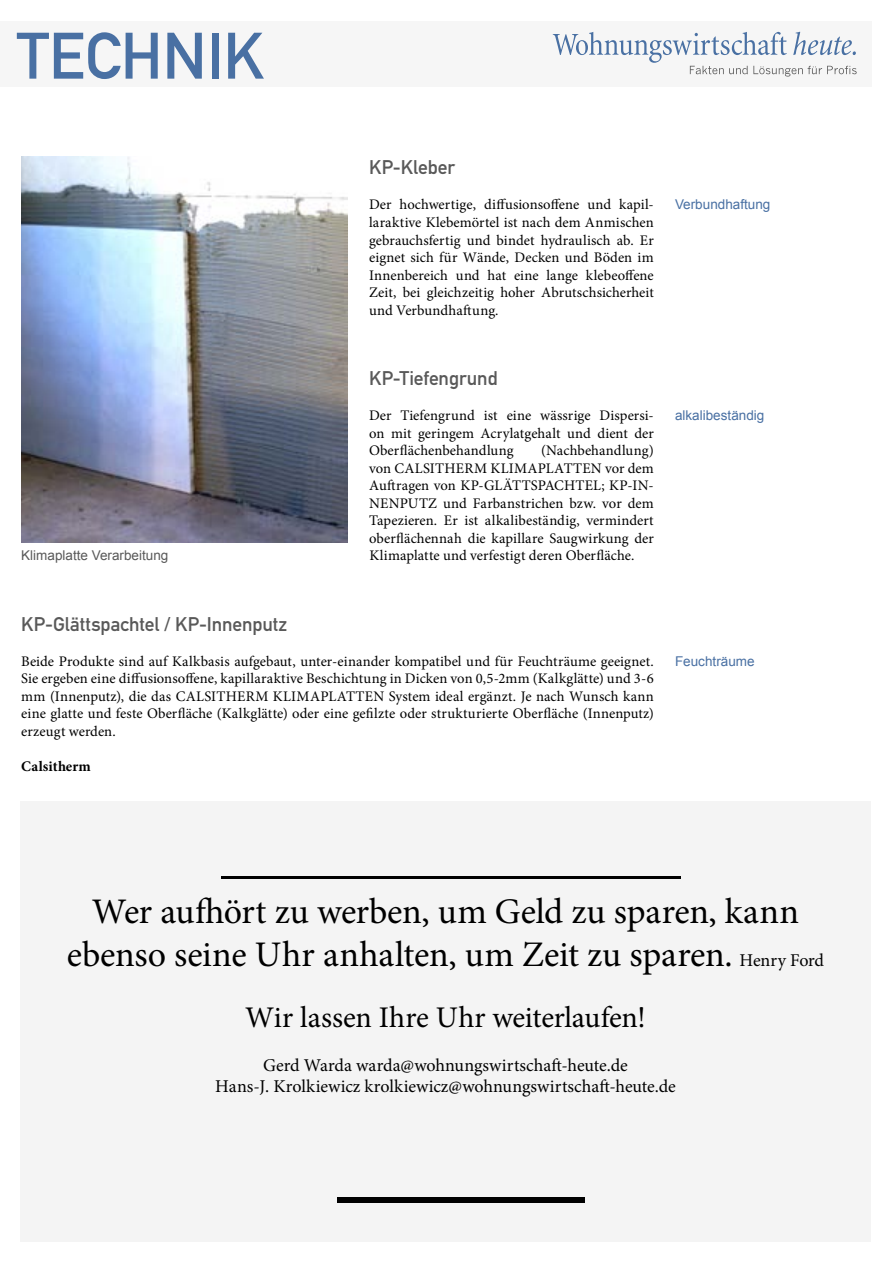
<style>
.page{position:relative;width:893px;height:1263px;background:#fff}
.page>*{position:absolute;margin:0;border:0;box-sizing:border-box;transform-origin:0 0}
.t1{font:64.5px "DIN Mittelschrift";color:#4970a3}
.Anlesetext{font:36px/43.2px "Minion Pro";letter-spacing:-.005em;color:#000;text-align:center}
.Anlesetext-2{font:30px "Minion Pro";letter-spacing:-.01em;color:#000}
.Überschrift_Grau{font:19.5px "DIN Mittelschrift";letter-spacing:-.005em;color:#595959}
.Anlesetext-3{font:18px "Minion Pro";letter-spacing:-.005em;color:#000}
.Fließtext_erste_Zeil{font:14.7px/17.5px "Minion Pro";letter-spacing:.005em;color:#000;text-align:justify}
.AUTOR{font:700 14.7px "Minion Pro";letter-spacing:.01em;color:#000}
.Info{font:13.5px "Arial";color:#4970a3}
.Bildunterschrift{font:13.5px "Arial";color:#595959}
.s1{font-size:18px}
</style>
<div class="page">
<div style="left:0;top:21px;width:872px;height:66px;background:#f6f6f6"></div>
<svg style="left:553px;top:32px;width:304px;height:45px"></svg>
<img style="left:21px;top:157px;width:327px;height:386px">
<div style="left:20px;top:801px;width:851px;height:440px;background:#f4f4f4"></div>
<hr style="left:222px;top:876px;width:459px;height:3px;background:#000">
<div style="left:338px;top:1198px;width:247px;height:5px;background:#000"></div>
<h1 class="t1" style="left:17px;top:18px;width:249px">TECHNIK</h1>
<p class="Bildunterschrift" style="left:21px;top:547px;width:149px">Klimaplatte Verarbeitung</p>
<p class="Überschrift_Grau" style="left:369px;top:156px;width:87px">KP-Kleber</p>
<p class="Fließtext_erste_Zeil" style="left:369px;top:196px;width:286px">Der hochwertige, diffusionsoffene und kapil&shy;laraktive Klebemörtel ist nach dem Anmischen gebrauchsfertig und bindet hydraulisch ab. Er eignet sich für Wände, Decken und Böden im Innenbereich und hat eine lange klebeoffene Zeit, bei gleichzeitig hoher Abrutschsicherheit und Verbundhaftung.</p>
<p class="Überschrift_Grau" style="left:369px;top:367px;width:130px">KP-Tiefengrund</p>
<p class="Fließtext_erste_Zeil" style="left:369px;top:407px;width:286px">Der Tiefengrund ist eine wässrige Dispersi&shy;on mit geringem Acrylatgehalt und dient der Oberflächenbehandlung</p>
<p class="Fließtext_erste_Zeil" style="left:369px;top:442px;width:286px;text-indent:172px">(Nachbehandlung) von CALSITHERM KLIMAPLATTEN vor dem Auftragen von KP-GLÄTTSPACHTEL; KP-IN-NENPUTZ und Farbanstrichen bzw. vor dem Tapezieren. Er ist alkalibeständig, vermindert oberflächennah die kapillare Saugwirkung der Klimaplatte und verfestigt deren Oberfläche.</p>
<p class="Überschrift_Grau" style="left:21px;top:612px;width:267px">KP-Glättspachtel / KP-Innenputz</p>
<p class="Fließtext_erste_Zeil" style="left:21px;top:652px;width:634px">Beide Produkte sind auf Kalkbasis aufgebaut, unter-einander kompatibel und für Feuchträume geeignet.<br>Sie ergeben eine diffusionsoffene, kapillaraktive Beschichtung in Dicken von 0,5-2mm (Kalkglätte) und 3-6 mm (Innenputz), die das CALSITHERM KLIMAPLATTEN System ideal ergänzt. Je nach Wunsch kann eine glatte und feste Oberfläche (Kalkglätte) oder eine gefilzte oder strukturierte Oberfläche (Innenputz) erzeugt werden.</p>
<p class="AUTOR" style="left:21px;top:756px;width:71px">Calsitherm</p>
<p class="Info" style="left:675px;top:196px;width:97px">Verbundhaftung</p>
<p class="Info" style="left:675px;top:406px;width:91px">alkalibeständig</p>
<p class="Info" style="left:675px;top:652px;width:81px">Feuchträume</p>
<p class="Anlesetext" style="left:67px;top:890px;width:759px">Wer aufhört zu werben, um Geld zu sparen, kann ebenso seine Uhr anhalten, um Zeit zu sparen. <span class="s1">Henry Ford</span></p>
<p class="Anlesetext-2" style="left:245px;top:998px;width:402px">Wir lassen Ihre Uhr weiterlaufen!</p>
<p class="Anlesetext-3" style="left:263px;top:1053px;width:366px">Gerd Warda warda@wohnungswirtschaft-heute.de</p>
<p class="Anlesetext-3" style="left:215px;top:1074px;width:462px">Hans-J. Krolkiewicz krolkiewicz@wohnungswirtschaft-heute.de</p>
</div>
